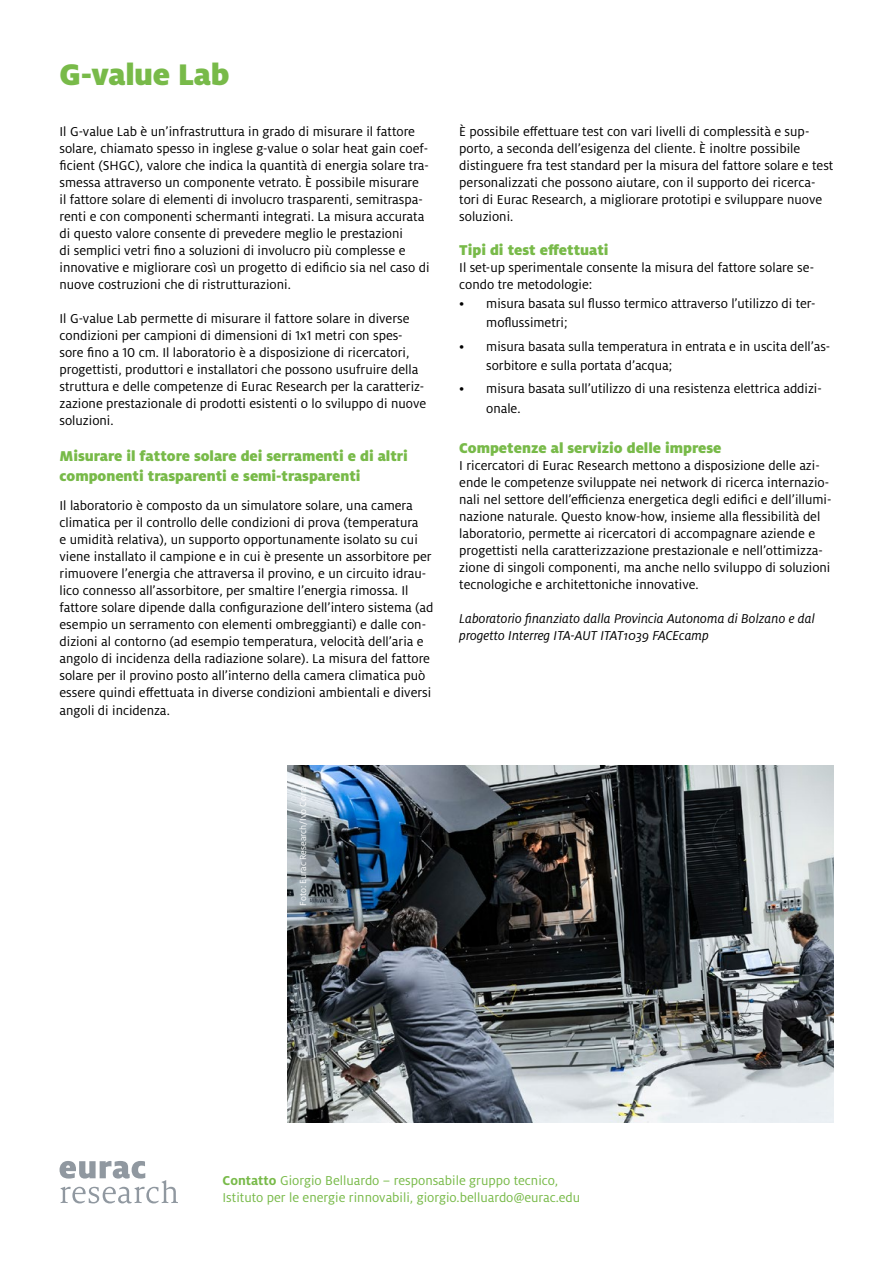
<style>
.page{position:relative;width:893px;height:1263px;background:#fff}
.page>*{position:absolute;margin:0;border:0;box-sizing:border-box;transform-origin:0 0}
.t1{font:900 33px "Milo Pro";letter-spacing:-.015em;color:#78ba49}
.t2{font:900 15.75px/19.2px "Milo Pro";letter-spacing:-.005em;color:#78ba49}
.t3{font:14.25px/17px "Milo Pro";color:#000}
.t4{font:14.25px/17px "Milo Pro";color:#78ba49}
.t5{font:italic 14.25px/17px "Milo Pro";color:#000}
.t6{font:9.75px "Milo Pro";color:#fff}
.s1{font-weight:700}
</style>
<div class="page">
<svg style="left:60px;top:1161px;width:118px;height:42px"></svg>
<img style="left:287px;top:765px;width:546px;height:358px">
<h1 class="t1" style="left:60px;top:55px;width:171px">G-value Lab</h1>
<p class="t3" style="left:60px;top:123px;width:372px">Il G-value Lab è un’infrastruttura in grado di misurare il fattore solare, chiamato spesso in inglese g-value o solar heat gain coef&shy;ficient (SHGC), valore che indica la quantità di energia solare tra&shy;smessa attraverso un componente vetrato. È possibile misurare<br>il fattore solare di elementi di involucro trasparenti, semitraspa&shy;renti e con componenti schermanti integrati. La misura accurata di questo valore consente di prevedere meglio le prestazioni<br>di semplici vetri fino a soluzioni di involucro più complesse e innovative e migliorare così un progetto di edificio sia nel caso di nuove costruzioni che di ristrutturazioni.</p>
<p class="t3" style="left:60px;top:310px;width:368px">Il G-value Lab permette di misurare il fattore solare in diverse condizioni per campioni di dimensioni di 1x1 metri con spes&shy;sore fino a 10 cm. Il laboratorio è a disposizione di ricercatori, progettisti, produttori e installatori che possono usufruire della struttura e delle competenze di Eurac Research per la caratteriz&shy;zazione prestazionale di prodotti esistenti o lo sviluppo di nuove soluzioni.</p>
<p class="t2" style="left:60px;top:447px;width:350px">Misurare il fattore solare dei serramenti e di altri componenti trasparenti e semi-trasparenti</p>
<p class="t3" style="left:60px;top:497px;width:375px">Il laboratorio è composto da un simulatore solare, una camera climatica per il controllo delle condizioni di prova (temperatura<br>e umidità relativa), un supporto opportunamente isolato su cui viene installato il campione e in cui è presente un assorbitore per rimuovere l’energia che attraversa il provino, e un circuito idrau&shy;lico connesso all’assorbitore, per smaltire l’energia rimossa. Il fattore solare dipende dalla configurazione dell’intero sistema (ad esempio un serramento con elementi ombreggianti) e dalle con&shy;dizioni al contorno (ad esempio temperatura, velocità dell’aria e angolo di incidenza della radiazione solare). La misura del fattore solare per il provino posto all’interno della camera climatica può essere quindi effettuata in diverse condizioni ambientali e diversi angoli di incidenza.</p>
<p class="t3" style="left:459px;top:123px;width:376px">È possibile effettuare test con vari livelli di complessità e sup&shy;porto, a seconda dell’esigenza del cliente. È inoltre possibile distinguere fra test standard per la misura del fattore solare e test personalizzati che possono aiutare, con il supporto dei ricerca&shy;tori di Eurac Research, a migliorare prototipi e sviluppare nuove soluzioni.</p>
<p class="t2" style="left:459px;top:240px;width:151px">Tipi di test effettuati</p>
<p class="t3" style="left:459px;top:259px;width:356px">Il set-up sperimentale consente la misura del fattore solare se&shy;condo tre metodologie:</p>
<p class="t3" style="left:486px;top:294px;width:331px;line-height:19.2px;text-indent:-27px">• misura basata sul flusso termico attraverso l’utilizzo di ter&shy;moflussimetri;</p>
<p class="t3" style="left:486px;top:337px;width:345px;line-height:19.2px;text-indent:-27px">• misura basata sulla temperatura in entrata e in uscita dell’as&shy;sorbitore e sulla portata d’acqua;</p>
<p class="t3" style="left:486px;top:379px;width:337px;line-height:19.2px;text-indent:-27px">• misura basata sull’utilizzo di una resistenza elettrica addizi&shy;onale.</p>
<p class="t2" style="left:459px;top:438px;width:264px">Competenze al servizio delle imprese</p>
<p class="t3" style="left:459px;top:457px;width:374px">I ricercatori di Eurac Research mettono a disposizione delle azi&shy;ende le competenze sviluppate nei network di ricerca internazio&shy;nali nel settore dell’efficienza energetica degli edifici e dell’illumi&shy;nazione naturale. Questo know-how, insieme alla flessibilità del laboratorio, permette ai ricercatori di accompagnare aziende e progettisti nella caratterizzazione prestazionale e nell’ottimizza&shy;zione di singoli componenti, ma anche nello sviluppo di soluzioni tecnologiche e architettoniche innovative.</p>
<p class="t5" style="left:459px;top:610px;width:357px">Laboratorio finanziato dalla Provincia Autonoma di Bolzano e dal progetto Interreg ITA-AUT ITAT1039 FACEcamp</p>
<p class="t6" style="left:298px;top:906px;width:122px;rotate:-90deg">Foto: Eurac Research/Ivo Corrà</p>
<p class="t4" style="left:223px;top:1172px;width:359px"><span class="s1">Contatto</span> Giorgio Belluardo – responsabile gruppo tecnico,<br>Istituto per le energie rinnovabili, giorgio.belluardo@eurac.edu</p>
</div>
